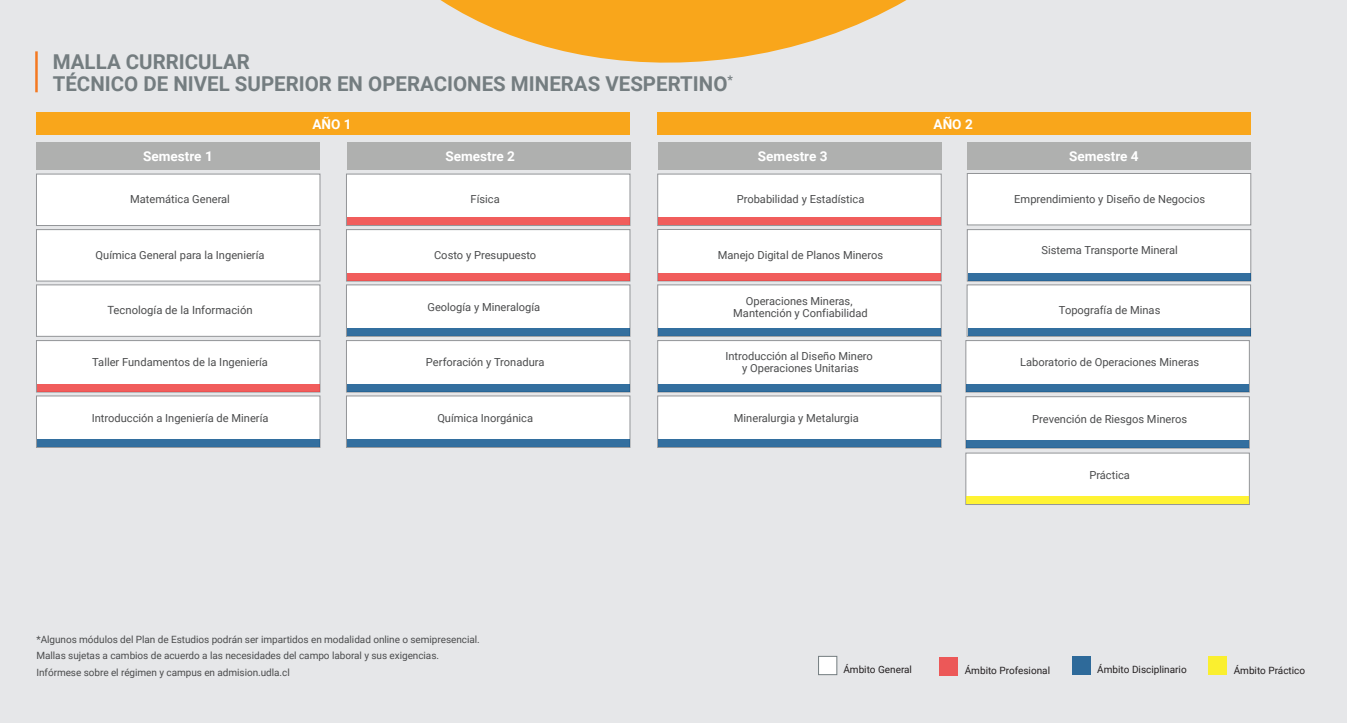
<style>
.page{position:relative;width:1347px;height:723px;background:#fff}
.page>*{position:absolute;margin:0;border:0;box-sizing:border-box;transform-origin:0 0}
.t1{font:700 20.5px/21.6px "Roboto";color:#747d80}
.t2{font:700 13.5px "Roboto";color:#fff}
.t3{font:11.25px "Roboto";color:#4b4c4d}
.t4{font:11.12px/12.2px "Roboto";color:#4b4c4d;text-align:center}
.t5{font:10px/16.2px "Roboto";letter-spacing:-.005em;color:#4b4c4d}
.t6{font:10px "Roboto";color:#231f20}
</style>
<div class="page">
<div style="left:0;top:0;width:1346px;height:723px;background:#e6e7e9"></div>
<div style="left:818px;top:656px;width:19px;height:19px;background:#fff;border:1px solid #747d80"></div>
<div style="left:939px;top:657px;width:19px;height:18px;background:#ec5858"></div>
<div style="left:1072px;top:656px;width:18px;height:18px;background:#2e6a9a"></div>
<div style="left:1208px;top:657px;width:18px;height:18px;background:#faef2f"></div>
<svg style="left:440px;top:0;width:466px;height:63px"></svg>
<hr style="left:35px;top:51px;width:3px;height:41px;background:#f47921">
<div style="left:346px;top:174px;width:284px;height:52px;background:#fff;border:1px solid #939598"></div>
<div style="left:347px;top:217px;width:282px;height:8px;background:#f15d5c"></div>
<div style="left:346px;top:229px;width:284px;height:52px;background:#fff;border:1px solid #939598"></div>
<div style="left:347px;top:273px;width:282px;height:8px;background:#f15d5c"></div>
<div style="left:967px;top:173px;width:284px;height:52px;background:#fff;border:1px solid #939598"></div>
<div style="left:657px;top:229px;width:284px;height:52px;background:#fff;border:1px solid #939598"></div>
<div style="left:658px;top:273px;width:282px;height:7px;background:#f15d5c"></div>
<div style="left:657px;top:174px;width:284px;height:52px;background:#fff;border:1px solid #939598"></div>
<div style="left:658px;top:217px;width:282px;height:8px;background:#f15d5c"></div>
<div style="left:346px;top:285px;width:284px;height:52px;background:#fff;border:1px solid #939598"></div>
<div style="left:347px;top:328px;width:282px;height:8px;background:#336f9f"></div>
<div style="left:36px;top:229px;width:284px;height:52px;background:#fff;border:1px solid #939598"></div>
<div style="left:346px;top:396px;width:284px;height:52px;background:#fff;border:1px solid #939598"></div>
<div style="left:36px;top:174px;width:284px;height:52px;background:#fff;border:1px solid #939598"></div>
<div style="left:36px;top:285px;width:284px;height:52px;background:#fff;border:1px solid #939598"></div>
<div style="left:36px;top:340px;width:284px;height:52px;background:#fff;border:1px solid #939598"></div>
<div style="left:346px;top:340px;width:284px;height:52px;background:#fff;border:1px solid #939598"></div>
<div style="left:657px;top:340px;width:284px;height:52px;background:#fff;border:1px solid #939598"></div>
<div style="left:965px;top:340px;width:284px;height:52px;background:#fff;border:1px solid #939598"></div>
<div style="left:657px;top:285px;width:284px;height:52px;background:#fff;border:1px solid #939598"></div>
<div style="left:966px;top:285px;width:284px;height:52px;background:#fff;border:1px solid #939598"></div>
<div style="left:967px;top:229px;width:284px;height:52px;background:#fff;border:1px solid #939598"></div>
<div style="left:968px;top:273px;width:282px;height:8px;background:#336f9f"></div>
<div style="left:968px;top:328px;width:282px;height:8px;background:#336f9f"></div>
<div style="left:658px;top:328px;width:282px;height:8px;background:#336f9f"></div>
<div style="left:966px;top:384px;width:282px;height:8px;background:#336f9f"></div>
<div style="left:658px;top:384px;width:282px;height:8px;background:#336f9f"></div>
<div style="left:347px;top:384px;width:282px;height:8px;background:#336f9f"></div>
<div style="left:347px;top:439px;width:282px;height:8px;background:#336f9f"></div>
<div style="left:37px;top:384px;width:282px;height:8px;background:#f15d5c"></div>
<div style="left:36px;top:396px;width:284px;height:52px;background:#fff;border:1px solid #939598"></div>
<div style="left:37px;top:439px;width:282px;height:8px;background:#336f9f"></div>
<div style="left:657px;top:396px;width:284px;height:52px;background:#fff;border:1px solid #939598"></div>
<div style="left:658px;top:439px;width:282px;height:8px;background:#336f9f"></div>
<div style="left:965px;top:396px;width:284px;height:52px;background:#fff;border:1px solid #939598"></div>
<div style="left:966px;top:440px;width:282px;height:8px;background:#336f9f"></div>
<div style="left:965px;top:453px;width:284px;height:52px;background:#fff;border:1px solid #939598"></div>
<div style="left:966px;top:496px;width:282px;height:8px;background:#fff333"></div>
<div style="left:36px;top:142px;width:284px;height:28px;background:#afb0af"></div>
<div style="left:36px;top:113px;width:593px;height:22px;background:#f9a61b"></div>
<div style="left:347px;top:142px;width:284px;height:28px;background:#afb0af"></div>
<div style="left:658px;top:142px;width:283px;height:28px;background:#afb0af"></div>
<div style="left:967px;top:142px;width:284px;height:28px;background:#afb0af"></div>
<div style="left:657px;top:113px;width:593px;height:22px;background:#f9a61b"></div>
<h1 class="t1" style="left:53px;top:50px;width:681px">MALLA CURRICULAR<br>TÉCNICO DE NIVEL SUPERIOR EN OPERACIONES MINERAS VESPERTINO<sup>*</sup></h1>
<p class="t2" style="left:312px;top:115px;width:41px">AÑO 1</p>
<p class="t2" style="left:933px;top:115px;width:41px">AÑO 2</p>
<p class="t2" style="left:143px;top:147px;width:71px">Semestre 1</p>
<p class="t2" style="left:445px;top:147px;width:71px">Semestre 2</p>
<p class="t2" style="left:758px;top:147px;width:71px">Semestre 3</p>
<p class="t2" style="left:1069px;top:147px;width:71px">Semestre 4</p>
<p class="t4" style="left:130px;top:192px;width:101px">Matemática General</p>
<p class="t4" style="left:470px;top:192px;width:31px">Física</p>
<p class="t4" style="left:736px;top:192px;width:129px">Probabilidad y Estadística</p>
<p class="t4" style="left:1014px;top:192px;width:192px">Emprendimiento y Diseño de Negocios</p>
<p class="t4" style="left:96px;top:249px;width:170px">Química General para la Ingeniería</p>
<p class="t4" style="left:434px;top:249px;width:104px">Costo y Presupuesto</p>
<p class="t4" style="left:718px;top:249px;width:167px">Manejo Digital de Planos Mineros</p>
<p class="t4" style="left:1041px;top:244px;width:138px">Sistema Transporte Mineral</p>
<p class="t3" style="left:107px;top:302px;width:147px">Tecnología de la Información</p>
<p class="t4" style="left:427px;top:300px;width:114px">Geología y Mineralogía</p>
<p class="t4" style="left:733px;top:295px;width:136px">Operaciones Mineras,<br>Mantención y Confiabilidad</p>
<p class="t4" style="left:1059px;top:303px;width:103px">Topografía de Minas</p>
<p class="t4" style="left:92px;top:356px;width:177px">Taller Fundamentos de la Ingeniería</p>
<p class="t4" style="left:426px;top:356px;width:120px">Perforación y Tronadura</p>
<p class="t4" style="left:725px;top:349px;width:149px">Introducción al Diseño Minero y Operaciones Unitarias</p>
<p class="t4" style="left:1020px;top:356px;width:180px">Laboratorio de Operaciones Mineras</p>
<p class="t4" style="left:92px;top:411px;width:178px">Introducción a Ingeniería de Minería</p>
<p class="t4" style="left:734px;top:411px;width:126px">Mineralurgia y Metalurgia</p>
<p class="t4" style="left:437px;top:412px;width:97px">Química Inorgánica</p>
<p class="t4" style="left:1032px;top:412px;width:156px">Prevención de Riesgos Mineros</p>
<p class="t4" style="left:1089px;top:468px;width:42px">Práctica</p>
<p class="t5" style="left:36px;top:631px;width:445px">*Algunos módulos del Plan de Estudios podrán ser impartidos en modalidad online o semipresencial.<br>Mallas sujetas a cambios de acuerdo a las necesidades del campo laboral y sus exigencias.<br>Infórmese sobre el régimen y campus en admision.udla.cl</p>
<p class="t6" style="left:843px;top:663px;width:70px">Ámbito General</p>
<p class="t6" style="left:964px;top:663px;width:87px">Ámbito Profesional</p>
<p class="t6" style="left:1097px;top:662px;width:91px">Ámbito Disciplinario</p>
<p class="t6" style="left:1233px;top:663px;width:73px">Ámbito Práctico</p>
</div>
